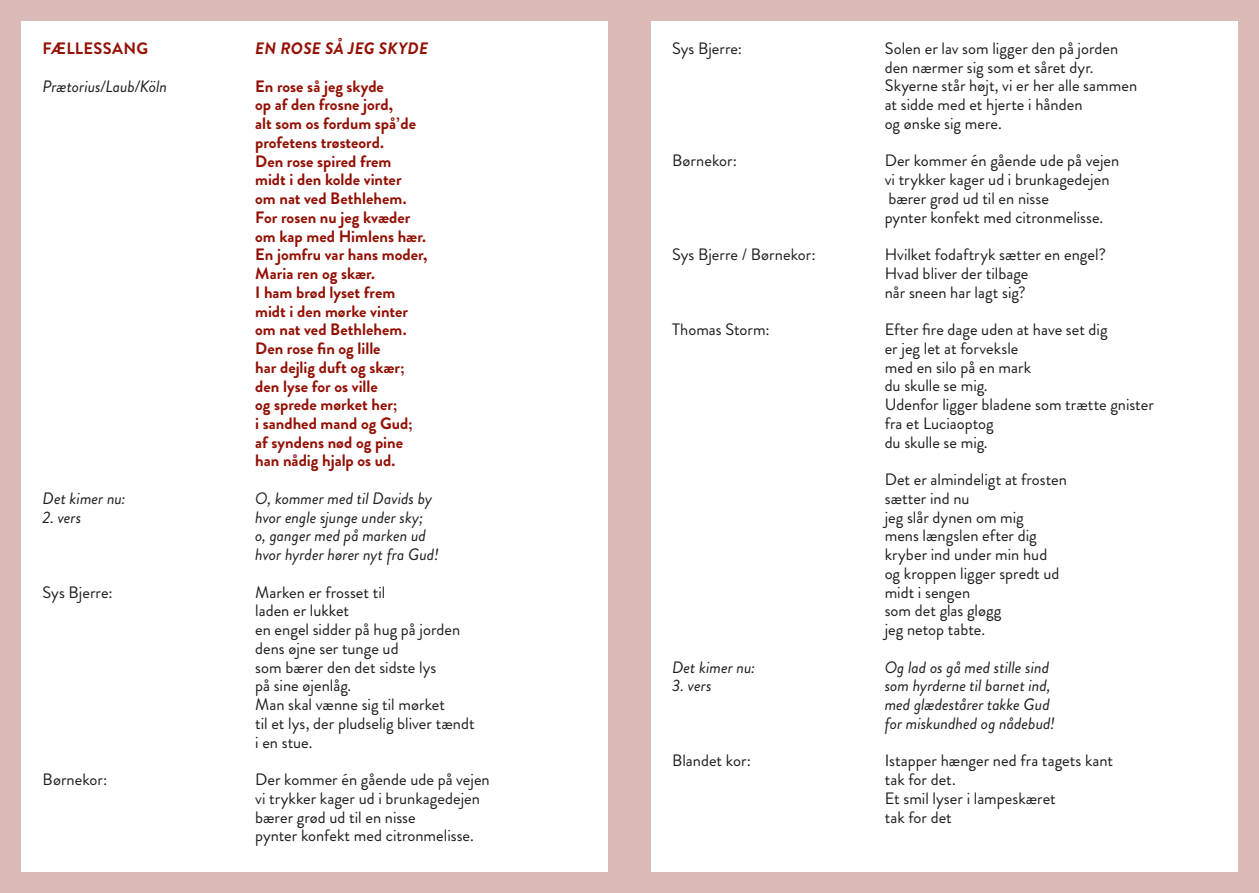
<style>
.page{position:relative;width:1259px;height:893px;background:#fff}
.page>*{position:absolute;margin:0;border:0;box-sizing:border-box;transform-origin:0 0}
.t1{font:16.5px/18.8px "Brandon Grotesque";color:#1d1d1b}
.t2{font:700 16.5px/18.8px "Brandon Grotesque";color:#931004}
.t3{font:italic 16.5px/18.8px "Brandon Grotesque";color:#1d1d1b}
.t4{font:italic 700 16.5px "Brandon Grotesque";letter-spacing:.02em;color:#931004}
.t5{font:700 16.5px "Brandon Grotesque";letter-spacing:.02em;color:#931004}
</style>
<div class="page">
<div style="left:0;top:0;width:629px;height:893px;background:#dabbb8"></div>
<div style="left:629px;top:0;width:630px;height:893px;background:#dabbb8"></div>
<div style="left:21px;top:21px;width:587px;height:851px;background:#fff"></div>
<div style="left:651px;top:21px;width:586px;height:851px;background:#fff"></div>
<p class="t5" style="left:43px;top:37px;width:107px">FÆLLESSANG</p>
<p class="t3" style="left:43px;top:77px;width:126px">Prætorius/Laub/Köln</p>
<p class="t3" style="left:43px;top:489px;width:85px">Det kimer nu:</p>
<p class="t3" style="left:43px;top:508px;width:40px">2. vers</p>
<p class="t1" style="left:43px;top:583px;width:72px">Sys Bjerre:</p>
<p class="t1" style="left:43px;top:771px;width:66px">Børnekor:</p>
<p class="t4" style="left:255px;top:37px;width:174px">EN ROSE SÅ JEG SKYDE</p>
<p class="t2" style="left:255px;top:77px;width:174px">En rose så jeg skyde<br>op af den frosne jord,<br>alt som os fordum spå’de profetens trøsteord.<br>Den rose spired frem<br>midt i den kolde vinter<br>om nat ved Bethlehem.<br>For rosen nu jeg kvæder om kap med Himlens hær.<br>En jomfru var hans moder,<br>Maria ren og skær.<br>I ham brød lyset frem midt i den mørke vinter om nat ved Bethlehem.<br>Den rose fin og lille<br>har dejlig duft og skær; den lyse for os ville<br>og sprede mørket her;<br>i sandhed mand og Gud; af syndens nød og pine han nådig hjalp os ud.</p>
<p class="t3" style="left:255px;top:489px;width:185px">O, kommer med til Davids by hvor engle sjunge under sky;<br>o, ganger med på marken ud hvor hyrder hører nyt fra Gud!</p>
<p class="t1" style="left:255px;top:583px;width:221px">Marken er frosset til<br>laden er lukket<br>en engel sidder på hug på jorden dens øjne ser tunge ud<br>som bærer den det sidste lys<br>på sine øjenlåg.<br>Man skal vænne sig til mørket<br>til et lys, der pludselig bliver tændt i en stue.</p>
<p class="t1" style="left:255px;top:770px;width:236px">Der kommer én gående ude på vejen vi trykker kager ud i brunkagedejen bærer grød ud til en nisse<br>pynter konfekt med citronmelisse.</p>
<p class="t1" style="left:672px;top:39px;width:72px">Sys Bjerre:</p>
<p class="t1" style="left:672px;top:152px;width:66px">Børnekor:</p>
<p class="t1" style="left:672px;top:245px;width:145px">Sys Bjerre / Børnekor:</p>
<p class="t1" style="left:672px;top:320px;width:99px">Thomas Storm:</p>
<p class="t3" style="left:672px;top:658px;width:85px">Det kimer nu:</p>
<p class="t3" style="left:672px;top:677px;width:41px">3. vers</p>
<p class="t1" style="left:672px;top:752px;width:80px">Blandet kor:</p>
<p class="t1" style="left:884px;top:39px;width:254px">Solen er lav som ligger den på jorden den nærmer sig som et såret dyr.<br>Skyerne står højt, vi er her alle sammen at sidde med et hjerte i hånden<br>og ønske sig mere.</p>
<p class="t1" style="left:884px;top:152px;width:236px">Der kommer én gående ude på vejen vi trykker kager ud i brunkagedejen bærer grød ud til en nisse<br>pynter konfekt med citronmelisse.</p>
<p class="t1" style="left:884px;top:245px;width:223px">Hvilket fodaftryk sætter en engel?<br>Hvad bliver der tilbage<br>når sneen har lagt sig?</p>
<p class="t1" style="left:884px;top:320px;width:271px">Efter fire dage uden at have set dig<br>er jeg let at forveksle<br>med en silo på en mark<br>du skulle se mig.<br>Udenfor ligger bladene som trætte gnister fra et Luciaoptog<br>du skulle se mig.</p>
<p class="t1" style="left:884px;top:470px;width:184px">Det er almindeligt at frosten sætter ind nu<br>jeg slår dynen om mig<br>mens længslen efter dig kryber ind under min hud og kroppen ligger spredt ud midt i sengen<br>som det glas gløgg<br>jeg netop tabte.</p>
<p class="t3" style="left:884px;top:658px;width:172px">Og lad os gå med stille sind som hyrderne til barnet ind, med glædestårer takke Gud for miskundhed og nådebud!</p>
<p class="t1" style="left:884px;top:751px;width:230px">Istapper hænger ned fra tagets kant tak for det.<br>Et smil lyser i lampeskæret<br>tak for det</p>
</div>
